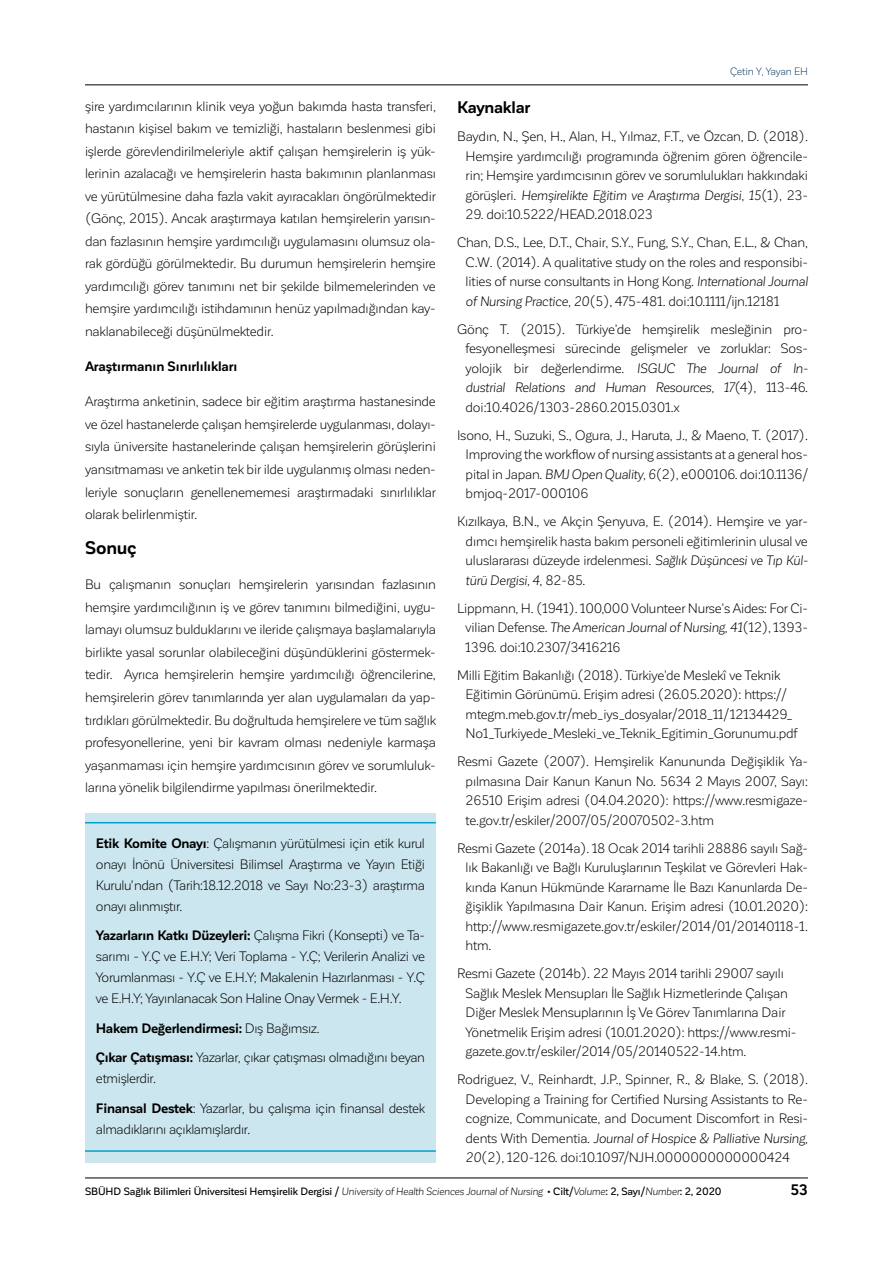
<style>
.page{position:relative;width:893px;height:1263px;background:#fff}
.page>*{position:absolute;margin:0;border:0;box-sizing:border-box;transform-origin:0 0}
.t1{font:700 18px "Corporative Sans";letter-spacing:-.01em;color:#000}
.t2{font:700 16.5px "Corporative Sans";letter-spacing:-.015em;color:#000}
.t3{font:700 15px "Corporative Sans";color:#000}
.t4{font:13.5px/19.5px "Corporative Sans";letter-spacing:-.015em;color:#000;text-align:justify}
.t5{font:700 13.5px "Corporative Sans";letter-spacing:-.01em;color:#000}
.t6{font:500 10.5px "Corporative Sans";letter-spacing:-.01em;color:#000}
.t7{font:10.5px "Corporative Sans";letter-spacing:-.015em;color:#123d65}
.s1{font-weight:700}
.s2{font-style:italic}
.s3{font-weight:400;font-style:italic}
</style>
<div class="page">
<hr style="left:85px;top:85px;width:723px;height:1px;background:#000">
<hr style="left:85px;top:1178px;width:723px;height:1px;background:#000">
<div style="left:85px;top:813px;width:351px;height:349px;background:#cce6ef"></div>
<hr style="left:85px;top:822px;width:351px;height:1px;background:#00a2c7">
<hr style="left:85px;top:1150px;width:351px;height:2px;background:#00a2c7">
<p class="t4" style="left:85px;top:95px;width:352px;line-height:22.5px">şire yardımcılarının klinik veya yoğun bakımda hasta transferi, hastanın kişisel bakım ve temizliği, hastaların beslenmesi gibi işlerde görevlendirilmeleriyle aktif çalışan hemşirelerin iş yük&shy;lerinin azalacağı ve hemşirelerin hasta bakımının planlanması ve yürütülmesine daha fazla vakit ayıracakları öngörülmektedir (Gönç, 2015). Ancak araştırmaya katılan hemşirelerin yarısın&shy;dan fazlasının hemşire yardımcılığı uygulamasını olumsuz ola&shy;rak gördüğü görülmektedir. Bu durumun hemşirelerin hemşire yardımcılığı görev tanımını net bir şekilde bilmemelerinden ve hemşire yardımcılığı istihdamının henüz yapılmadığından kay&shy;naklanabileceği düşünülmektedir.</p>
<p class="t5" style="left:85px;top:359px;width:154px">Araştırmanın Sınırlılıkları</p>
<p class="t4" style="left:85px;top:391px;width:352px;line-height:22.5px">Araştırma anketinin, sadece bir eğitim araştırma hastanesinde ve özel hastanelerde çalışan hemşirelerde uygulanması, dolayı&shy;sıyla üniversite hastanelerinde çalışan hemşirelerin görüşlerini yansıtmaması ve anketin tek bir ilde uygulanmış olması neden&shy;leriyle sonuçların genellenememesi araştırmadaki sınırlılıklar olarak belirlenmiştir.</p>
<h1 class="t1" style="left:85px;top:538px;width:53px">Sonuç</h1>
<p class="t4" style="left:85px;top:574px;width:352px;line-height:22.5px">Bu çalışmanın sonuçları hemşirelerin yarısından fazlasının hemşire yardımcılığının iş ve görev tanımını bilmediğini, uygu&shy;lamayı olumsuz bulduklarını ve ileride çalışmaya başlamalarıyla birlikte yasal sorunlar olabileceğini düşündüklerini göstermek&shy;tedir. Ayrıca hemşirelerin hemşire yardımcılığı öğrencilerine, hemşirelerin görev tanımlarında yer alan uygulamaları da yap&shy;tırdıkları görülmektedir. Bu doğrultuda hemşirelere ve tüm sağlık profesyonellerine, yeni bir kavram olması nedeniyle karmaşa yaşanmaması için hemşire yardımcısının görev ve sorumluluk&shy;larına yönelik bilgilendirme yapılması önerilmektedir.</p>
<p class="t4" style="left:96px;top:833px;width:330px;line-height:21px"><span class="s1">Etik Komite Onayı</span>: Çalışmanın yürütülmesi için etik kurul onayı İnönü Üniversitesi Bilimsel Araştırma ve Yayın Etiği Kurulu'ndan (Tarih:18.12.2018 ve Sayı No:23-3) araştırma onayı alınmıştır.</p>
<p class="t4" style="left:96px;top:925px;width:331px;line-height:21px"><span class="s1">Yazarların Katkı Düzeyleri:</span> Çalışma Fikri (Konsepti) ve Ta&shy;sarımı - Y.Ç ve E.H.Y; Veri Toplama - Y.Ç; Verilerin Analizi ve Yorumlanması - Y.Ç ve E.H.Y; Makalenin Hazırlanması - Y.Ç ve E.H.Y; Yayınlanacak Son Haline Onay Vermek - E.H.Y.</p>
<p class="t4" style="left:96px;top:1013px;width:330px;line-height:29.5px"><span class="s1">Hakem Değerlendirmesi:</span> Dış Bağımsız.<br><span class="s1">Çıkar Çatışması:</span> Yazarlar, çıkar çatışması olmadığını beyan</p>
<p class="t4" style="left:96px;top:1064px;width:330px;line-height:29.5px">etmişlerdir.<br><span class="s1">Finansal Destek</span>: Yazarlar, bu çalışma için finansal destek</p>
<p class="t4" style="left:96px;top:1119px;width:156px">almadıklarını açıklamışlardır.</p>
<p class="t7" style="left:730px;top:66px;width:79px">Çetin Y, Yayan EH</p>
<p class="t2" style="left:457px;top:99px;width:75px">Kaynaklar</p>
<p class="t4" style="left:466px;top:127px;width:344px;text-indent:-9px">Baydın, N., Şen, H., Alan, H., Yılmaz, F.T., ve Özcan, D. (2018).<br>Hemşire yardımcılığı programında öğrenim gören öğrencile&shy;rin; Hemşire yardımcısının görev ve sorumlulukları hakkındaki görüşleri. <span class="s2">Hemşirelikte Eğitim ve Araştırma Dergisi</span>, <span class="s2">15</span>(1), 23-</p>
<p class="t4" style="left:457px;top:201px;width:352px;line-height:28px;text-indent:9px">29. doi:10.5222/HEAD.2018.023<br>Chan, D.S., Lee, D.T., Chair, S.Y., Fung, S.Y., Chan, E.L., &amp; Chan,</p>
<p class="t4" style="left:466px;top:252px;width:344px">C.W. (2014). A qualitative study on the roles and responsibi&shy;lities of nurse consultants in Hong Kong. <span class="s2">International Journal of Nursing Practice</span>, <span class="s2">20</span>(5), 475-481. doi:10.1111/ijn.12181</p>
<p class="t4" style="left:466px;top:319px;width:344px;text-indent:-9px">Gönç T. (2015). Türkiye’de hemşirelik mesleğinin pro&shy;fesyonelleşmesi sürecinde gelişmeler ve zorluklar: Sos&shy;yolojik bir değerlendirme. <span class="s2">ISGUC The Journal of In&shy;dustrial Relations and Human Resources, 17</span>(4), 113-46. doi:10.4026/1303-2860.2015.0301.x</p>
<p class="t4" style="left:466px;top:425px;width:344px;text-indent:-9px">Isono, H., Suzuki, S., Ogura, J., Haruta, J., &amp; Maeno, T. (2017).<br>Improving the workflow of nursing assistants at a general hos&shy;pital in Japan. <span class="s2">BMJ Open Quality, 6</span>(2), e000106. doi:10.1136/ bmjoq-2017-000106</p>
<p class="t4" style="left:466px;top:512px;width:344px;text-indent:-9px">Kızılkaya, B.N., ve Akçin Şenyuva, E. (2014). Hemşire ve yar&shy;dımcı hemşirelik hasta bakım personeli eğitimlerinin ulusal ve uluslararası düzeyde irdelenmesi. <span class="s2">Sağlık Düşüncesi ve Tıp Kül&shy;türü Dergisi, 4</span>, 82-85.</p>
<p class="t4" style="left:466px;top:598px;width:344px;text-indent:-9px">Lippmann, H. (1941). 100,000 Volunteer Nurse’s Aides: For Ci&shy;vilian Defense. <span class="s2">The American Journal of Nursing, 41</span>(12), 1393- 1396. doi:10.2307/3416216</p>
<p class="t4" style="left:466px;top:665px;width:334px;text-align:left;text-indent:-9px">Milli Eğitim Bakanlığı (2018). Türkiye’de Meslekî ve Teknik Eğitimin Görünümü. Erişim adresi (26.05.2020): https:// mtegm.meb.gov.tr/meb_iys_dosyalar/2018_11/12134429_ No1_Turkiyede_Mesleki_ve_Teknik_Egitimin_Gorunumu.pdf</p>
<p class="t4" style="left:466px;top:752px;width:344px;text-indent:-9px">Resmi Gazete (2007). Hemşirelik Kanununda Değişiklik Ya&shy;pılmasına Dair Kanun Kanun No. 5634 2 Mayıs 2007, Sayı:<br>26510 Erişim adresi (04.04.2020): https://www.resmigaze&shy;te.gov.tr/eskiler/2007/05/20070502-3.htm</p>
<p class="t4" style="left:466px;top:838px;width:344px;text-indent:-9px">Resmi Gazete (2014a). 18 Ocak 2014 tarihli 28886 sayılı Sağ&shy;lık Bakanlığı ve Bağlı Kuruluşlarının Teşkilat ve Görevleri Hak&shy;kında Kanun Hükmünde Kararname İle Bazı Kanunlarda De&shy;ğişiklik Yapılmasına Dair Kanun. Erişim adresi (10.01.2020): http://www.resmigazete.gov.tr/eskiler/2014/01/20140118-1. htm.</p>
<p class="t4" style="left:466px;top:964px;width:332px;text-align:left;text-indent:-9px">Resmi Gazete (2014b). 22 Mayıs 2014 tarihli 29007 sayılı Sağlık Meslek Mensupları İle Sağlık Hizmetlerinde Çalışan Diğer Meslek Mensuplarının İş Ve Görev Tanımlarına Dair Yönetmelik Erişim adresi (10.01.2020): https://www.resmi&shy;gazete.gov.tr/eskiler/2014/05/20140522-14.htm.</p>
<p class="t4" style="left:466px;top:1070px;width:344px;text-indent:-9px">Rodriguez, V., Reinhardt, J.P., Spinner, R., &amp; Blake, S. (2018).<br>Developing a Training for Certified Nursing Assistants to Re&shy;cognize, Communicate, and Document Discomfort in Resi&shy;dents With Dementia. <span class="s2">Journal of Hospice &amp; Palliative Nursing, 20</span>(2), 120-126. doi:10.1097/NJH.0000000000000424</p>
<p class="t6" style="left:85px;top:1186px;width:638px">SBÜHD Sağlık Bilimleri Üniversitesi Hemşirelik Dergisi / <span class="s3">University of Health Sciences Journal of Nursing</span> • Cilt/<span class="s3">Volume</span>: 2, Sayı/<span class="s3">Number</span>: 2, 2020</p>
<p class="t3" style="left:790px;top:1181px;width:19px">53</p>
</div>
